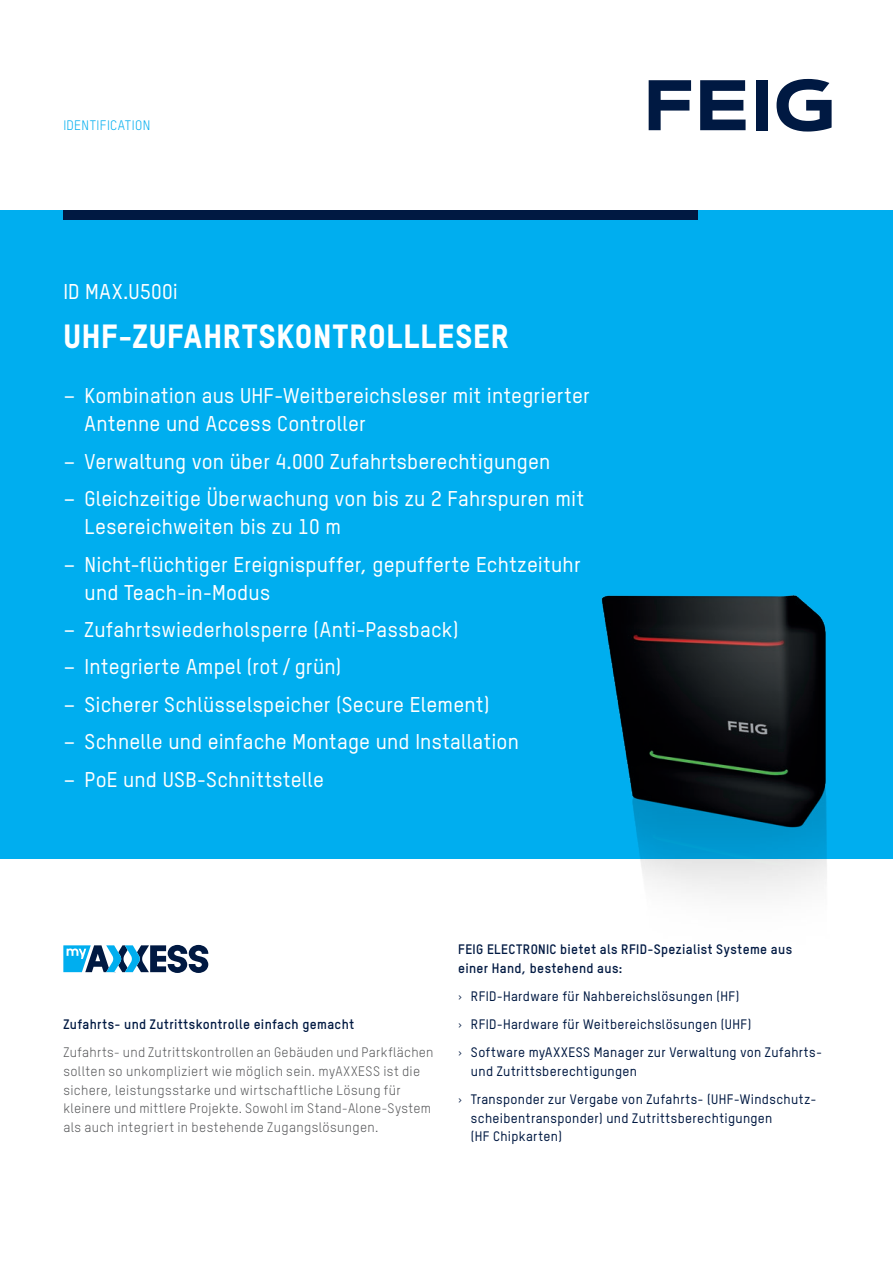
<style>
.page{position:relative;width:893px;height:1263px;background:#fff}
.page>*{position:absolute;margin:0;border:0;box-sizing:border-box;transform-origin:0 0}
.t1{font:800 33px "TSTAR";letter-spacing:.025em;color:#fff}
.t2{font:500 21px/28px "TSTAR";letter-spacing:.01em;color:#fff}
.t3{font:500 13.5px/28px "TSTAR";letter-spacing:.025em;color:#001942}
.t4{font:13.5px/18.8px "TSTAR";letter-spacing:.025em;color:#57585a}
.t5{font:700 13.5px/18.8px "TSTAR";letter-spacing:.03em;color:#001942}
.t6{font:13.5px "TSTAR";letter-spacing:.025em;color:#00aeef}
.s1{font-weight:400}
</style>
<div class="page">
<svg style="left:649px;top:80px;width:42px;height:50px"></svg>
<svg style="left:700px;top:80px;width:46px;height:50px"></svg>
<div style="left:756px;top:80px;width:12px;height:50px;background:#001942"></div>
<svg style="left:776px;top:79px;width:56px;height:53px"></svg>
<div style="left:0;top:210px;width:893px;height:649px;background:#00aeef"></div>
<div style="left:63px;top:210px;width:635px;height:10px;background:#001942"></div>
<img style="left:601px;top:595px;width:226px;height:300px">
<svg style="left:63px;top:945px;width:145px;height:28px"></svg>
<p class="t6" style="left:63px;top:117px;width:88px">IDENTIFICATION</p>
<p class="t2" style="left:63px;top:278px;width:116px">ID MAX.U500i</p>
<h1 class="t1" style="left:63px;top:316px;width:447px">UHF-ZUFAHRTSKONTROLLLESER</h1>
<p class="t2" style="left:85px;top:381px;width:507px;text-indent:-21px">– Kombination aus UHF-Weitbereichsleser mit integrierter<br>Antenne und Access Controller</p>
<p class="t2" style="left:63px;top:447px;width:488px">– Verwaltung von über 4.000 Zufahrtsberechtigungen</p>
<p class="t2" style="left:85px;top:484px;width:501px;text-indent:-21px">– Gleichzeitige Überwachung von bis zu 2 Fahrspuren mit<br>Lesereichweiten bis zu 10 m</p>
<p class="t2" style="left:85px;top:550px;width:497px;text-indent:-21px">– Nicht-flüchtiger Ereignispuffer, gepufferte Echtzeituhr und Teach-in-Modus</p>
<p class="t2" style="left:63px;top:615px;width:397px">– Zufahrtswiederholsperre (Anti-Passback)</p>
<p class="t2" style="left:63px;top:653px;width:279px">– Integrierte Ampel (rot / grün)</p>
<p class="t2" style="left:63px;top:690px;width:428px">– Sicherer Schlüsselspeicher (Secure Element)</p>
<p class="t2" style="left:63px;top:727px;width:457px">– Schnelle und einfache Montage und Installation</p>
<p class="t2" style="left:63px;top:765px;width:262px">– PoE und USB-Schnittstelle</p>
<p class="t5" style="left:63px;top:1015px;width:292px">Zufahrts- und Zutrittskontrolle einfach gemacht</p>
<p class="t4" style="left:63px;top:1043px;width:372px">Zufahrts- und Zutrittskontrollen an Gebäuden und Parkflächen sollten so unkompliziert wie möglich sein. myAXXESS ist die sichere, leistungsstarke und wirtschaftliche Lösung für kleinere und mittlere Projekte. Sowohl im Stand-Alone-System als auch integriert in bestehende Zugangslösungen.</p>
<p class="t5" style="left:458px;top:940px;width:335px">FEIG ELECTRONIC bietet als RFID-Spezialist Systeme aus einer Hand, bestehend aus:</p>
<p class="t3" style="left:458px;top:982px;width:365px"><span class="s1">›</span> RFID-Hardware für Nahbereichslösungen (HF)<br><span class="s1">›</span> RFID-Hardware für Weitbereichslösungen (UHF)<br><span class="s1">›</span> Software myAXXESS Manager zur Verwaltung von Zufahrts-</p>
<p class="t3" style="left:458px;top:1057px;width:360px;text-indent:13px">und Zutrittsberechtigungen<br><span class="s1">›</span> Transponder zur Vergabe von Zufahrts- (UHF-Windschutz-</p>
<p class="t3" style="left:471px;top:1108px;width:303px;line-height:18.8px">scheibentransponder) und Zutrittsberechtigungen (HF Chipkarten)</p>
</div>
